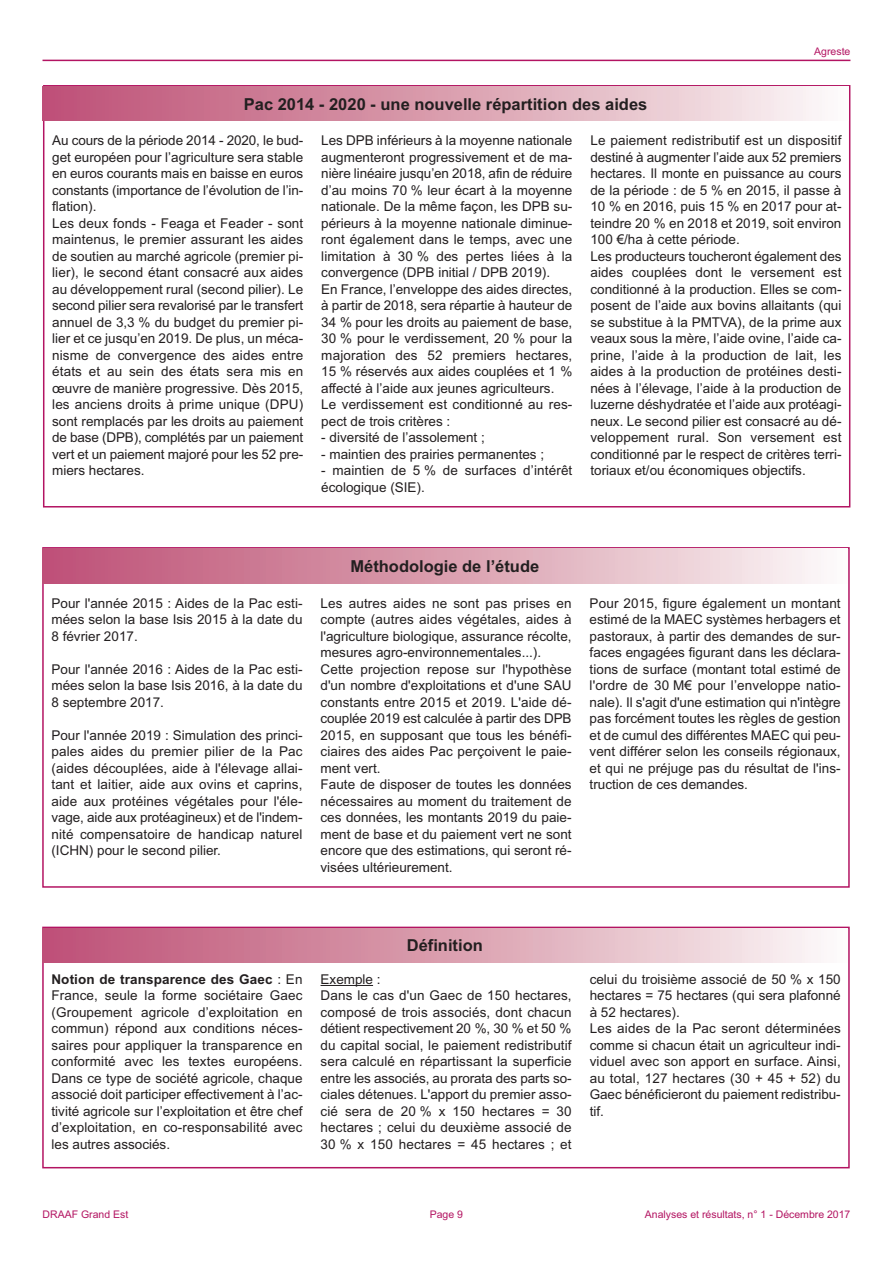
<style>
.page{position:relative;width:893px;height:1263px;background:#fff}
.page>*{position:absolute;margin:0;border:0;box-sizing:border-box;transform-origin:0 0}
.t1{font:700 16.5px "Arial";color:#231f20}
.t2{font:13.5px/16.5px "Arial";color:#231f20}
.t3{font:10.5px "Arial";color:#b31462}
.s1{font-weight:700}
</style>
<div class="page">
<hr style="left:43px;top:60px;width:807px;height:1px;background:#b31462">
<div style="left:42px;top:547px;width:808px;height:341px;border:2px solid #b31462"></div>
<div style="left:42px;top:549px;width:805px;height:34px;background:linear-gradient(to right,#bc4c71,#fbf6f4)"></div>
<div style="left:42px;top:927px;width:808px;height:241px;border:2px solid #b31462"></div>
<hr style="left:321px;top:985px;width:52px;height:1px;background:#231f20">
<div style="left:42px;top:928px;width:805px;height:34px;background:linear-gradient(to right,#bc4c71,#fbf6f4)"></div>
<div style="left:43px;top:87px;width:805px;height:34px;background:linear-gradient(to right,#bc4c71,#fbf6f4)"></div>
<p class="t1" style="left:244px;top:94px;width:405px">Pac 2014 - 2020 - une nouvelle répartition des aides</p>
<p class="t3" style="left:814px;top:46px;width:38px">Agreste</p>
<p class="t2" style="left:52px;top:132px;width:253px">Au cours de la période 2014 - 2020, le bud&shy;get européen pour l’agriculture sera stable en euros courants mais en baisse en euros constants (importance de l’évolution de l’in&shy;flation).<br>Les deux fonds - Feaga et Feader - sont maintenus, le premier assurant les aides de soutien au marché agricole (premier pi&shy;lier), le second étant consacré aux aides au développement rural (second pilier). Le second pilier sera revalorisé par le transfert annuel de 3,3 % du budget du premier pi&shy;lier et ce jusqu’en 2019. De plus, un méca&shy;nisme de convergence des aides entre états et au sein des états sera mis en œuvre de manière progressive. Dès 2015, les anciens droits à prime unique (DPU) sont remplacés par les droits au paiement de base (DPB), complétés par un paiement vert et un paiement majoré pour les 52 pre&shy;miers hectares.</p>
<p class="t2" style="left:321px;top:132px;width:253px">Les DPB inférieurs à la moyenne nationale augmenteront progressivement et de ma&shy;nière linéaire jusqu’en 2018, afin de réduire d’au moins 70 % leur écart à la moyenne nationale. De la même façon, les DPB su&shy;périeurs à la moyenne nationale diminue&shy;ront également dans le temps, avec une limitation à 30 % des pertes liées à la convergence (DPB initial / DPB 2019).<br>En France, l’enveloppe des aides directes, à partir de 2018, sera répartie à hauteur de 34 % pour les droits au paiement de base, 30 % pour le verdissement, 20 % pour la majoration des 52 premiers hectares, 15 % réservés aux aides couplées et 1 % affecté à l’aide aux jeunes agriculteurs.<br>Le verdissement est conditionné au res&shy;pect de trois critères :</p>
<p class="t2" style="left:321px;top:429px;width:165px">- diversité de l’assolement ;</p>
<p class="t2" style="left:321px;top:446px;width:224px">- maintien des prairies permanentes ;</p>
<p class="t2" style="left:321px;top:462px;width:253px">- maintien de 5 % de surfaces d’intérêt écologique (SIE).</p>
<p class="t2" style="left:590px;top:132px;width:253px">Le paiement redistributif est un dispositif destiné à augmenter l’aide aux 52 premiers hectares. Il monte en puissance au cours de la période : de 5 % en 2015, il passe à 10 % en 2016, puis 15 % en 2017 pour at&shy;teindre 20 % en 2018 et 2019, soit environ 100 €/ha à cette période.<br>Les producteurs toucheront également des aides couplées dont le versement est conditionné à la production. Elles se com&shy;posent de l’aide aux bovins allaitants (qui se substitue à la PMTVA), de la prime aux veaux sous la mère, l’aide ovine, l’aide ca&shy;prine, l’aide à la production de lait, les aides à la production de protéines desti&shy;nées à l’élevage, l’aide à la production de luzerne déshydratée et l’aide aux protéagi&shy;neux. Le second pilier est consacré au dé&shy;veloppement rural. Son versement est conditionné par le respect de critères terri&shy;toriaux et/ou économiques objectifs.</p>
<p class="t1" style="left:350px;top:556px;width:190px">Méthodologie de l’étude</p>
<p class="t2" style="left:51px;top:595px;width:253px;text-align:justify">Pour l'année 2015 : Aides de la Pac esti&shy;mées selon la base Isis 2015 à la date du 8 février 2017.</p>
<p class="t2" style="left:51px;top:661px;width:253px;text-align:justify">Pour l'année 2016 : Aides de la Pac esti&shy;mées selon la base Isis 2016, à la date du 8 septembre 2017.</p>
<p class="t2" style="left:51px;top:727px;width:253px;text-align:justify">Pour l'année 2019 : Simulation des princi&shy;pales aides du premier pilier de la Pac (aides découplées, aide à l'élevage allai&shy;tant et laitier, aide aux ovins et caprins, aide aux protéines végétales pour l'éle&shy;vage, aide aux protéagineux) et de l'indem&shy;nité compensatoire de handicap naturel (ICHN) pour le second pilier.</p>
<p class="t2" style="left:321px;top:595px;width:253px">Les autres aides ne sont pas prises en compte (autres aides végétales, aides à l'agriculture biologique, assurance récolte, mesures agro-environnementales...).<br>Cette projection repose sur l'hypothèse d'un nombre d'exploitations et d'une SAU constants entre 2015 et 2019. L'aide dé&shy;couplée 2019 est calculée à partir des DPB 2015, en supposant que tous les bénéfi&shy;ciaires des aides Pac perçoivent le paie&shy;ment vert.<br>Faute de disposer de toutes les données nécessaires au moment du traitement de ces données, les montants 2019 du paie&shy;ment de base et du paiement vert ne sont encore que des estimations, qui seront ré&shy;visées ultérieurement.</p>
<p class="t2" style="left:590px;top:595px;width:253px;text-align:justify">Pour 2015, figure également un montant estimé de la MAEC systèmes herbagers et pastoraux, à partir des demandes de sur&shy;faces engagées figurant dans les déclara&shy;tions de surface (montant total estimé de l'ordre de 30 M€ pour l’enveloppe natio&shy;nale). Il s'agit d'une estimation qui n'intègre pas forcément toutes les règles de gestion et de cumul des différentes MAEC qui peu&shy;vent différer selon les conseils régionaux, et qui ne préjuge pas du résultat de l'ins&shy;truction de ces demandes.</p>
<p class="t1" style="left:407px;top:936px;width:78px">Définition</p>
<p class="t2" style="left:51px;top:971px;width:253px;text-align:justify"><span class="s1">Notion de transparence des Gaec</span> : En France, seule la forme sociétaire Gaec (Groupement agricole d’exploitation en commun) répond aux conditions néces&shy;saires pour appliquer la transparence en conformité avec les textes européens.<br>Dans ce type de société agricole, chaque associé doit participer effectivement à l’ac&shy;tivité agricole sur l’exploitation et être chef d’exploitation, en co-responsabilité avec les autres associés.</p>
<p class="t2" style="left:321px;top:971px;width:253px">Exemple :<br>Dans le cas d'un Gaec de 150 hectares, composé de trois associés, dont chacun détient respectivement 20 %, 30 % et 50 % du capital social, le paiement redistributif sera calculé en répartissant la superficie entre les associés, au prorata des parts so&shy;ciales détenues. L'apport du premier asso&shy;cié sera de 20 % x 150 hectares = 30 hectares ; celui du deuxième associé de 30 % x 150 hectares = 45 hectares ; et</p>
<p class="t2" style="left:590px;top:971px;width:253px">celui du troisième associé de 50 % x 150 hectares = 75 hectares (qui sera plafonné à 52 hectares).<br>Les aides de la Pac seront déterminées comme si chacun était un agriculteur indi&shy;viduel avec son apport en surface. Ainsi, au total, 127 hectares (30 + 45 + 52) du Gaec bénéficieront du paiement redistribu&shy;tif.</p>
<p class="t3" style="left:43px;top:1208px;width:87px">DRAAF Grand Est</p>
<p class="t3" style="left:430px;top:1208px;width:35px">Page 9</p>
<p class="t3" style="left:645px;top:1208px;width:207px">Analyses et résultats, n° 1 - Décembre 2017</p>
</div>
